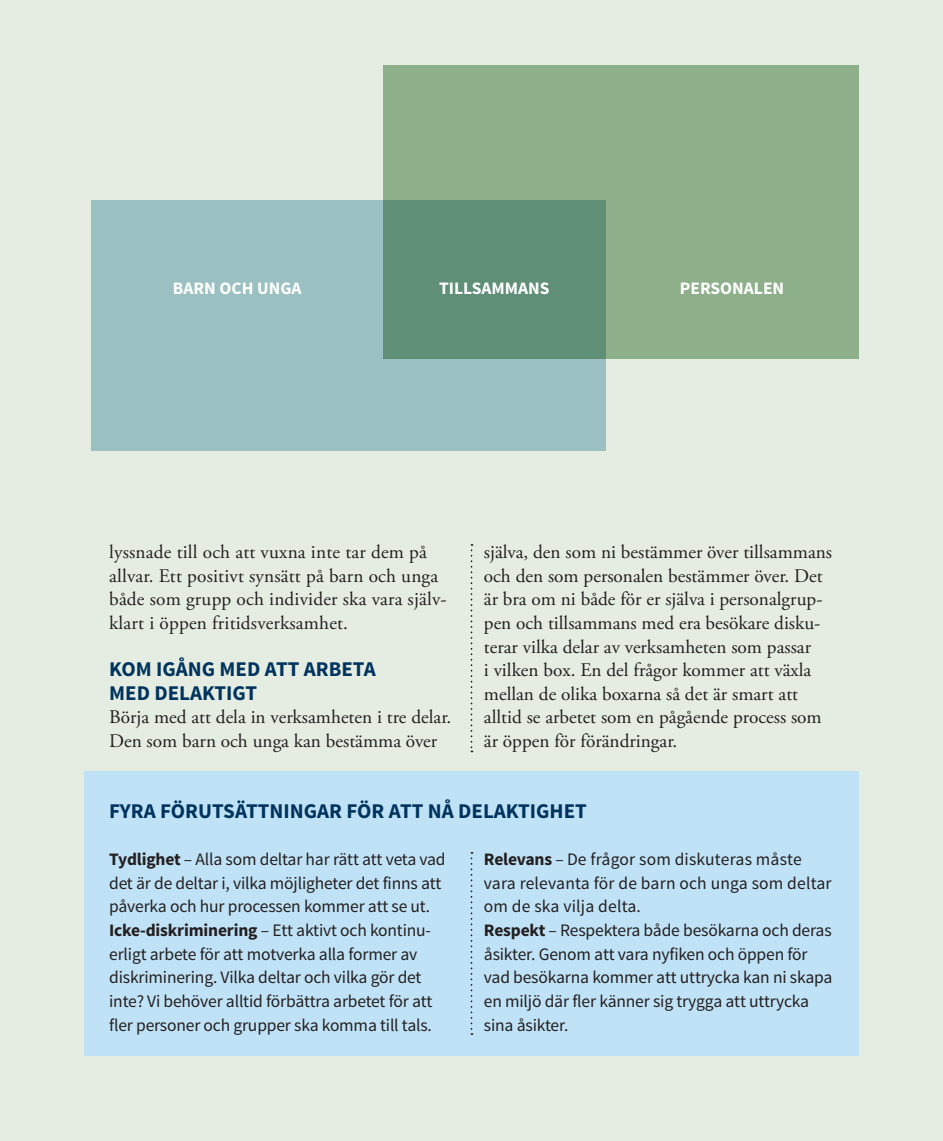
<style>
.page{position:relative;width:943px;height:1141px;background:#e5ede2}
.page>*{position:absolute;margin:0;border:0;box-sizing:border-box;transform-origin:0 0}
.MELLANRUBRIK-1{font:700 21px/23.6px "Source Sans Pro";color:#00345e}
.BRÖDTEXT{font:19.25px/23.6px "Adobe Garamond Pro";color:#231f20}
.BRÖDTEXT-2{font:17.5px/23.6px "Source Sans Pro";letter-spacing:-.01em;color:#231f20}
.BRÖDTEXT-3{font:17.5px/23.6px "Source Sans Pro";letter-spacing:.01em;color:#231f20}
.t1{font:700 17.5px "Source Sans Pro";color:#fff}
.s1{font-weight:700}
</style>
<div class="page">
<svg style="left:470px;top:544px;width:2px;height:208px"></svg>
<div style="left:84px;top:771px;width:774px;height:284px;background:#c0e2f6"></div>
<svg style="left:470px;top:852px;width:2px;height:183px"></svg>
<div style="left:91px;top:200px;width:514px;height:251px;background:#9ac0c1"></div>
<svg style="left:383px;top:65px;width:475px;height:294px;background:#81a784"></svg>
<p class="t1" style="left:173px;top:277px;width:130px">BARN OCH UNGA</p>
<p class="t1" style="left:439px;top:277px;width:112px">TILLSAMMANS</p>
<p class="t1" style="left:679px;top:277px;width:106px">PERSONALEN</p>
<p class="BRÖDTEXT" style="left:109px;top:541px;width:339px">lyssnade till och att vuxna inte tar dem på allvar. Ett positivt synsätt på barn och unga både som grupp och individer ska vara själv&shy;klart i öppen fritidsverksamhet.</p>
<p class="MELLANRUBRIK-1" style="left:109px;top:658px;width:268px">KOM IGÅNG MED ATT ARBETA<br>MED DELAKTIGT</p>
<p class="BRÖDTEXT" style="left:109px;top:706px;width:344px">Börja med att dela in verksamheten i tre delar.<br>Den som barn och unga kan bestämma över</p>
<p class="BRÖDTEXT" style="left:484px;top:541px;width:350px">själva, den som ni bestämmer över tillsammans och den som personalen bestämmer över. Det är bra om ni både för er själva i personalgrup&shy;pen och tillsammans med era besökare disku&shy;terar vilka delar av verksamheten som passar<br>i vilken box. En del frågor kommer att växla mellan de olika boxarna så det är smart att alltid se arbetet som en pågående process som är öppen för förändringar.</p>
<p class="MELLANRUBRIK-1" style="left:109px;top:800px;width:479px">FYRA FÖRUTSÄTTNINGAR FÖR ATT NÅ DELAKTIGHET</p>
<p class="BRÖDTEXT-2" style="left:109px;top:848px;width:338px"><span class="s1">Tydlighet</span> – Alla som deltar har rätt att veta vad det är de deltar i, vilka möjligheter det finns att påverka och hur processen kommer att se ut.</p>
<p class="BRÖDTEXT-2" style="left:109px;top:919px;width:325px"><span class="s1">Icke-diskriminering</span> – Ett aktivt och kontinu&shy;erligt arbete för att motverka alla former av diskriminering. Vilka deltar och vilka gör det inte? Vi behöver alltid förbättra arbetet för att fler personer och grupper ska komma till tals.</p>
<p class="BRÖDTEXT-3" style="left:484px;top:848px;width:349px"><span class="s1">Relevans</span> – De frågor som diskuteras måste vara relevanta för de barn och unga som deltar om de ska vilja delta.</p>
<p class="BRÖDTEXT-2" style="left:484px;top:919px;width:350px"><span class="s1">Respekt</span> – Respektera både besökarna och deras åsikter. Genom att vara nyfiken och öppen för vad besökarna kommer att uttrycka kan ni skapa en miljö där fler känner sig trygga att uttrycka sina åsikter.</p>
</div>
